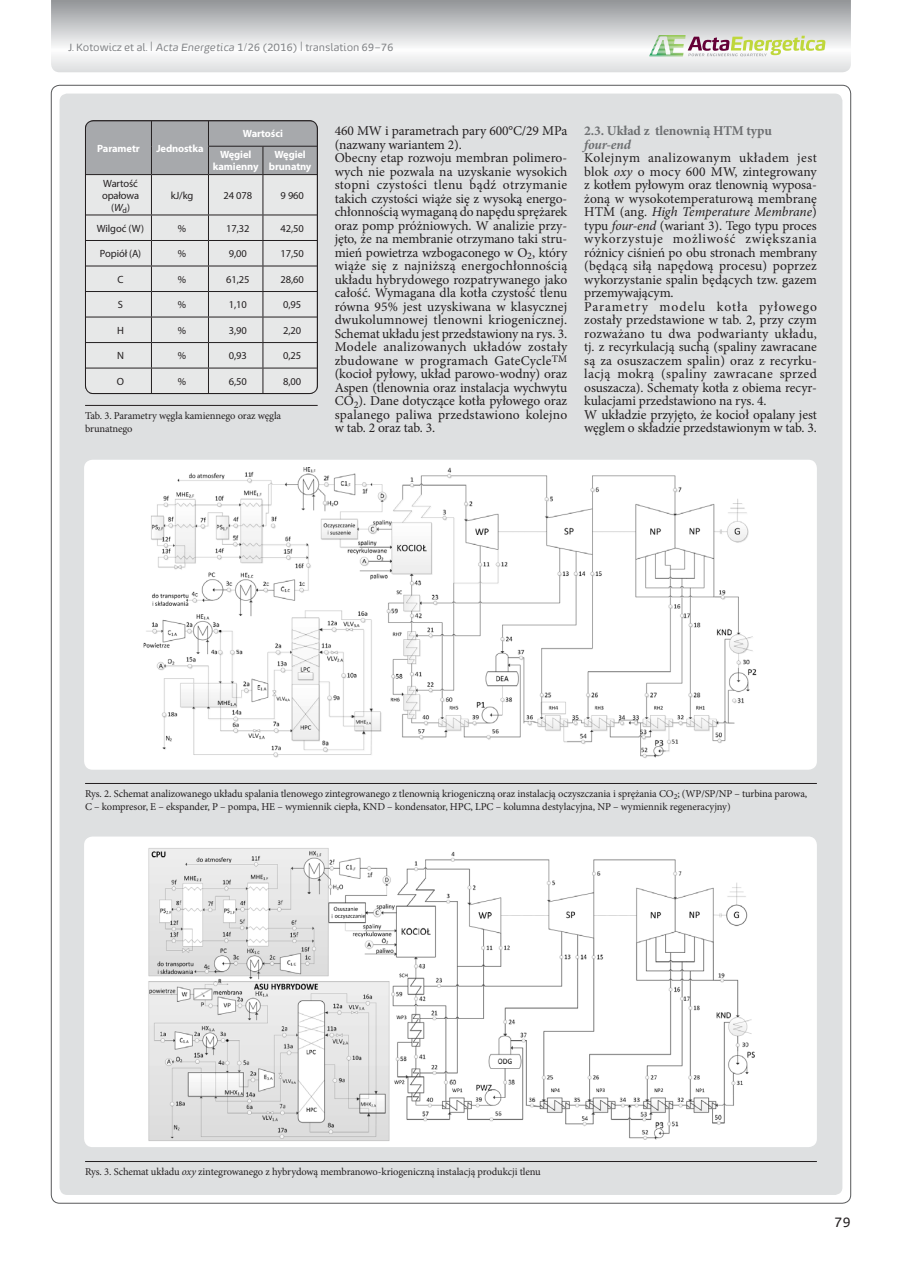
<style>
.page{position:relative;width:902px;height:1263px;background:#fff}
.page>*{position:absolute;margin:0;border:0;box-sizing:border-box;transform-origin:0 0}
.t1{font:13.5px/13.5px "Minion Pro";color:#231f20}
.t2{font:700 13.5px "Minion Pro";letter-spacing:-.01em;color:#6d6f71}
.t3{font:italic 700 13.5px "Minion Pro";letter-spacing:-.015em;color:#6d6f71}
.t4{font:13.5px "Energa";color:#231f20}
.t5{font:10.5px/13.5px "Minion Pro";letter-spacing:-.01em;color:#231f20}
.t6{font:10.5px/12px "Myriad Pro";letter-spacing:-.01em;color:#231f20;text-align:center}
.t7{font:10.5px "Energa";letter-spacing:-.01em;color:#808285}
.t8{font:700 10.5px/21px "Myriad Pro";letter-spacing:-.01em;color:#fff}
.s1{font-size:13.5px}
.s2{font-style:italic}
</style>
<div class="page">
<div style="left:60px;top:94px;width:782px;height:1101px;background:#dee0e1;border-radius:8px"></div>
<svg style="left:51px;top:0;width:799px;height:72px"></svg>
<svg style="left:649px;top:35px;width:176px;height:21px"></svg>
<div style="left:87px;top:175px;width:229px;height:217px;background:#e7e8e8"></div>
<hr style="left:85px;top:120px;width:66px;height:1px;background:#231f20">
<hr style="left:263px;top:120px;width:55px;height:1px;background:#231f20">
<hr style="left:85px;top:215px;width:66px;height:1px;background:#231f20">
<hr style="left:151px;top:215px;width:57px;height:1px;background:#231f20">
<hr style="left:208px;top:215px;width:55px;height:1px;background:#231f20">
<hr style="left:263px;top:215px;width:55px;height:1px;background:#231f20">
<hr style="left:85px;top:240px;width:66px;height:1px;background:#231f20">
<hr style="left:151px;top:240px;width:57px;height:1px;background:#231f20">
<hr style="left:208px;top:240px;width:55px;height:1px;background:#231f20">
<hr style="left:263px;top:240px;width:55px;height:1px;background:#231f20">
<hr style="left:85px;top:266px;width:66px;height:1px;background:#231f20">
<hr style="left:151px;top:266px;width:57px;height:1px;background:#231f20">
<hr style="left:208px;top:266px;width:55px;height:1px;background:#231f20">
<hr style="left:263px;top:266px;width:55px;height:1px;background:#231f20">
<hr style="left:85px;top:291px;width:66px;height:1px;background:#231f20">
<hr style="left:151px;top:291px;width:57px;height:1px;background:#231f20">
<hr style="left:208px;top:291px;width:55px;height:1px;background:#231f20">
<hr style="left:263px;top:291px;width:55px;height:1px;background:#231f20">
<hr style="left:85px;top:317px;width:66px;height:1px;background:#231f20">
<hr style="left:151px;top:317px;width:57px;height:1px;background:#231f20">
<hr style="left:208px;top:317px;width:55px;height:1px;background:#231f20">
<hr style="left:263px;top:317px;width:55px;height:1px;background:#231f20">
<hr style="left:85px;top:342px;width:66px;height:1px;background:#231f20">
<hr style="left:151px;top:342px;width:57px;height:1px;background:#231f20">
<hr style="left:208px;top:342px;width:55px;height:1px;background:#231f20">
<hr style="left:263px;top:342px;width:55px;height:1px;background:#231f20">
<hr style="left:85px;top:368px;width:66px;height:1px;background:#231f20">
<hr style="left:151px;top:368px;width:57px;height:1px;background:#231f20">
<hr style="left:208px;top:368px;width:55px;height:1px;background:#231f20">
<hr style="left:263px;top:368px;width:55px;height:1px;background:#231f20">
<hr style="left:85px;top:393px;width:66px;height:1px;background:#231f20">
<hr style="left:263px;top:393px;width:55px;height:1px;background:#231f20">
<div style="left:85px;top:122px;width:231px;height:53px;background:#a7a9ac"></div>
<hr style="left:151px;top:175px;width:1px;height:40px;background:#231f20">
<hr style="left:208px;top:175px;width:1px;height:40px;background:#231f20">
<hr style="left:262px;top:175px;width:1px;height:40px;background:#231f20">
<svg style="left:151px;top:215px;width:1px;height:177px"></svg>
<svg style="left:208px;top:215px;width:1px;height:177px"></svg>
<svg style="left:262px;top:215px;width:1px;height:177px"></svg>
<div style="left:85px;top:120px;width:233px;height:274px;border:1px solid #231f20;border-radius:8px"></div>
<hr style="left:85px;top:405px;width:232px;height:1px;background:#231f20">
<div style="left:84px;top:460px;width:732px;height:310px;background:#fff;border-radius:9px"></div>
<img style="left:143px;top:468px;width:614px;height:290px">
<div style="left:84px;top:836px;width:732px;height:311px;background:#fff;border-radius:9px"></div>
<img style="left:148px;top:848px;width:607px;height:293px">
<hr style="left:85px;top:783px;width:731px;height:1px;background:#231f20">
<hr style="left:85px;top:1161px;width:731px;height:1px;background:#231f20">
<p class="t7" style="left:68px;top:41px;width:327px">J. Kotowicz et al. <span class="s1">|</span> <span class="s2">Acta Energetica</span> 1/26 (2016) <span class="s1">|</span> translation 69–76</p>
<p class="t8" style="left:97px;top:137px;width:44px">Parametr</p>
<p class="t8" style="left:156px;top:137px;width:49px">Jednostka</p>
<p class="t8" style="left:220px;top:123px;width:64px;text-indent:23px">Wartości<br>Węgiel</p>
<p class="t8" style="left:213px;top:156px;width:47px">kamienny</p>
<p class="t8" style="left:269px;top:148px;width:44px;line-height:12px;text-align:center">Węgiel brunatny</p>
<p class="t6" style="left:102px;top:177px;width:39px">Wartość opałowa (<span class="s2">W</span><sub>d</sub>)</p>
<p class="t6" style="left:171px;top:189px;width:24px">kJ/kg</p>
<p class="t6" style="left:223px;top:189px;width:30px">24 078</p>
<p class="t6" style="left:280px;top:189px;width:25px">9 960</p>
<p class="t6" style="left:97px;top:222px;width:49px">Wilgoć (W)</p>
<p class="t6" style="left:178px;top:222px;width:10px">%</p>
<p class="t6" style="left:226px;top:222px;width:25px">17,32</p>
<p class="t6" style="left:280px;top:222px;width:25px">42,50</p>
<p class="t6" style="left:100px;top:247px;width:43px">Popiół (A)</p>
<p class="t6" style="left:178px;top:247px;width:10px">%</p>
<p class="t6" style="left:229px;top:247px;width:20px">9,00</p>
<p class="t6" style="left:280px;top:247px;width:25px">17,50</p>
<p class="t6" style="left:117px;top:273px;width:8px">C</p>
<p class="t6" style="left:178px;top:273px;width:10px">%</p>
<p class="t6" style="left:226px;top:273px;width:25px">61,25</p>
<p class="t6" style="left:280px;top:273px;width:25px">28,60</p>
<p class="t6" style="left:118px;top:299px;width:7px">S</p>
<p class="t6" style="left:178px;top:299px;width:10px">%</p>
<p class="t6" style="left:229px;top:299px;width:20px">1,10</p>
<p class="t6" style="left:283px;top:299px;width:20px">0,95</p>
<p class="t6" style="left:117px;top:324px;width:8px">H</p>
<p class="t6" style="left:178px;top:324px;width:10px">%</p>
<p class="t6" style="left:229px;top:324px;width:20px">3,90</p>
<p class="t6" style="left:283px;top:324px;width:20px">2,20</p>
<p class="t6" style="left:117px;top:350px;width:8px">N</p>
<p class="t6" style="left:178px;top:350px;width:10px">%</p>
<p class="t6" style="left:229px;top:350px;width:20px">0,93</p>
<p class="t6" style="left:283px;top:350px;width:20px">0,25</p>
<p class="t6" style="left:117px;top:375px;width:9px">O</p>
<p class="t6" style="left:178px;top:375px;width:10px">%</p>
<p class="t6" style="left:229px;top:375px;width:20px">6,50</p>
<p class="t6" style="left:283px;top:375px;width:20px">8,00</p>
<p class="t5" style="left:85px;top:408px;width:198px">Tab. 3. Parametry węgla kamiennego oraz węgla brunatnego</p>
<p class="t1" style="left:334px;top:124px;width:234px">460 MW i parametrach pary 600°C/29 MPa (nazwany wariantem 2).<br>Obecny etap rozwoju membran polimero&shy;wych nie pozwala na uzyskanie wysokich stopni czystości tlenu bądź otrzymanie takich czystości wiąże się z wysoką energo&shy;chłonnością wymaganą do napędu sprężarek oraz pomp próżniowych. W analizie przy&shy;jęto, że na membranie otrzymano taki stru&shy;mień powietrza wzbogaconego w O<sub>2</sub>, który wiąże się z najniższą energochłonnością układu hybrydowego rozpatrywanego jako całość. Wymagana dla kotła czystość tlenu równa 95% jest uzyskiwana w klasycznej dwukolumnowej tlenowni kriogenicznej.<br>Schemat układu jest przedstawiony na rys. 3.<br>Modele analizowanych układów zostały zbudowane w programach GateCycle<sup>TM </sup>(kocioł pyłowy, układ parowo-wodny) oraz Aspen (tlenownia oraz instalacja wychwytu CO<sub>2</sub>). Dane dotyczące kotła pyłowego oraz spalanego paliwa przedstawiono kolejno w tab. 2 oraz tab. 3.</p>
<p class="t2" style="left:584px;top:121px;width:189px">2.3. Układ z tlenownią HTM typu</p>
<p class="t3" style="left:584px;top:135px;width:48px">four-end</p>
<p class="t1" style="left:584px;top:151px;width:234px">Kolejnym analizowanym układem jest blok <span class="s2">oxy</span> o mocy 600 MW, zintegrowany z kotłem pyłowym oraz tlenownią wyposa&shy;żoną w wysokotemperaturową membranę HTM (ang. <span class="s2">High Temperature Membrane</span>) typu <span class="s2">four-end</span> (wariant 3). Tego typu proces wykorzystuje możliwość zwiększania różnicy ciśnień po obu stronach membrany (będącą siłą napędową procesu) poprzez wykorzystanie spalin będących tzw. gazem przemywającym.<br>Parametry modelu kotła pyłowego zostały przedstawione w tab. 2, przy czym rozważano tu dwa podwarianty układu, tj. z recyrkulacją suchą (spaliny zawracane są za osuszaczem spalin) oraz z recyrku&shy;lacją mokrą (spaliny zawracane sprzed osuszacza). Schematy kotła z obiema recyr&shy;kulacjami przedstawiono na rys. 4.<br>W układzie przyjęto, że kocioł opalany jest węglem o składzie przedstawionym w tab. 3.</p>
<p class="t5" style="left:85px;top:786px;width:723px">Rys. 2. Schemat analizowanego układu spalania tlenowego zintegrowanego z tlenownią kriogeniczną oraz instalacją oczyszczania i sprężania CO<sub>2</sub>; (WP/SP/NP – turbina parowa,<br>C – kompresor, E – ekspander, P – pompa, HE – wymiennik ciepła, KND – kondensator, HPC, LPC – kolumna destylacyjna, NP – wymiennik regeneracyjny)</p>
<p class="t5" style="left:85px;top:1164px;width:457px">Rys. 3. Schemat układu <span class="s2">oxy</span> zintegrowanego z hybrydową membranowo-kriogeniczną instalacją produkcji tlenu</p>
<p class="t4" style="left:834px;top:1213px;width:18px">79</p>
</div>
